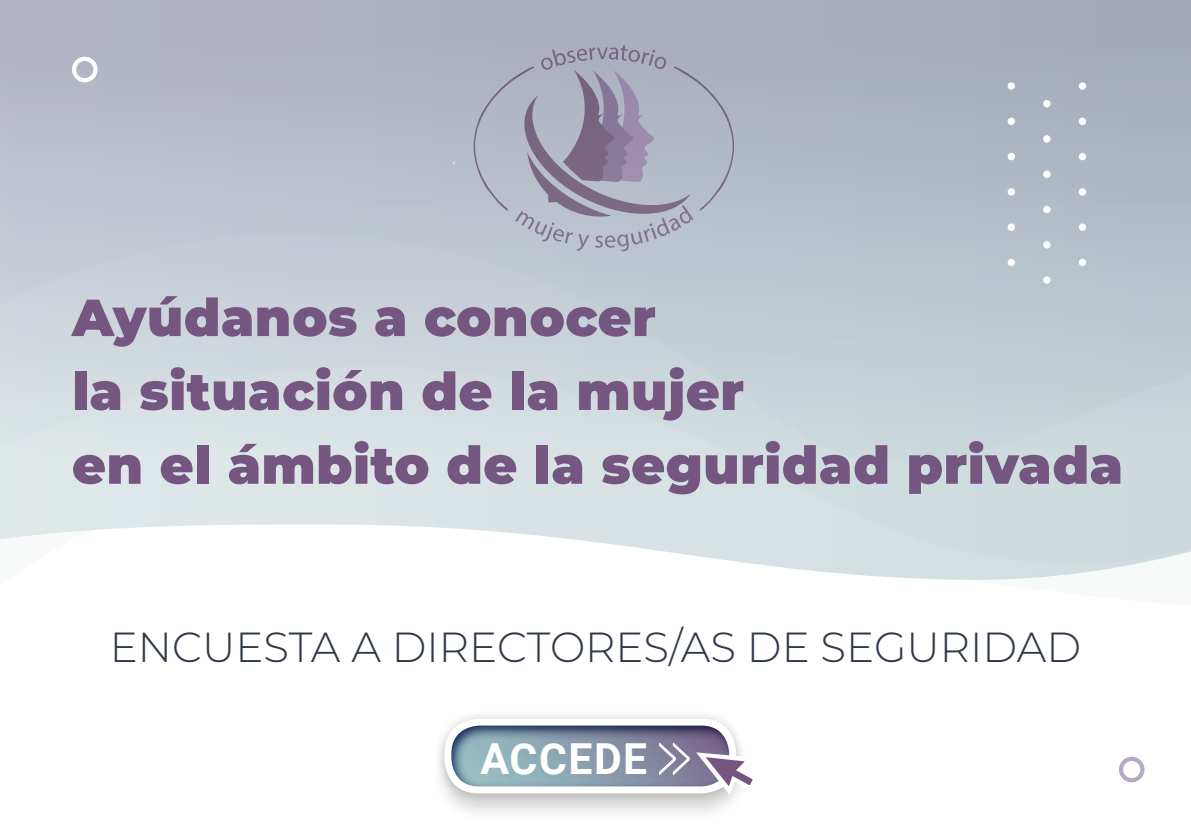
<style>
.page{position:relative;width:1191px;height:840px;background:#fff}
.page>*{position:absolute;margin:0;border:0;box-sizing:border-box;transform-origin:0 0}
.t1{font:900 52px/73.8px "Montserrat";letter-spacing:.01em;color:#755681}
.t2{font:700 42.8px "Roboto";letter-spacing:.035em;color:#fff}
.t3{font:300 42px "Montserrat";color:#303948}
</style>
<div class="page">
<svg style="left:0;top:458px;width:1191px;height:122px;fill:#d9e3e6"></svg>
<div style="left:430px;top:717px;width:322px;height:104px;background:#1c1c1a;opacity:.2"></div>
<div style="left:434px;top:708px;width:312px;height:95px;background:#1c1c1a;opacity:.2"></div>
<div style="left:444px;top:718px;width:292px;height:75px;background:#fff;border-radius:34px"></div>
<svg style="left:451px;top:723px;width:280px;height:66px;background:#8c9cae"></svg>
<svg style="left:696px;top:752px;width:57px;height:42px"></svg>
<svg style="left:658px;top:741px;width:32px;height:34px"></svg>
<div style="left:0;top:0;width:1191px;height:458px;background:linear-gradient(to bottom,#a3a6b9,#d3dfe1)"></div>
<div style="left:1007px;top:82px;width:8px;height:8px;background:#fff;border-radius:50%"></div>
<div style="left:1007px;top:117px;width:8px;height:8px;background:#fff;border-radius:50%"></div>
<div style="left:1007px;top:153px;width:8px;height:7px;background:#fff;border-radius:50%"></div>
<div style="left:1007px;top:188px;width:8px;height:7px;background:#fff;border-radius:50%"></div>
<div style="left:1007px;top:223px;width:8px;height:8px;background:#fff;border-radius:50%"></div>
<div style="left:1007px;top:258px;width:8px;height:8px;background:#fff;border-radius:50%"></div>
<div style="left:1043px;top:100px;width:7px;height:7px;background:#fff;border-radius:50%"></div>
<div style="left:1043px;top:135px;width:7px;height:8px;background:#fff;border-radius:50%"></div>
<div style="left:1043px;top:170px;width:7px;height:8px;background:#fff;border-radius:50%"></div>
<div style="left:1043px;top:206px;width:7px;height:7px;background:#fff;border-radius:50%"></div>
<div style="left:1043px;top:241px;width:7px;height:7px;background:#fff;border-radius:50%"></div>
<div style="left:1043px;top:276px;width:7px;height:8px;background:#fff;border-radius:50%"></div>
<div style="left:1078px;top:82px;width:8px;height:8px;background:#fff;border-radius:50%"></div>
<div style="left:1078px;top:117px;width:8px;height:8px;background:#fff;border-radius:50%"></div>
<div style="left:1078px;top:153px;width:8px;height:7px;background:#fff;border-radius:50%"></div>
<div style="left:1078px;top:188px;width:8px;height:7px;background:#fff;border-radius:50%"></div>
<div style="left:1078px;top:223px;width:8px;height:8px;background:#fff;border-radius:50%"></div>
<div style="left:1078px;top:258px;width:8px;height:8px;background:#fff;border-radius:50%"></div>
<div style="left:72px;top:57px;width:26px;height:25px;border:4px solid #fff;border-radius:50%"></div>
<div style="left:1119px;top:756px;width:25px;height:25px;border:4px solid #b6a9c5;border-radius:50%"></div>
<p class="t1" style="left:72px;top:279px;width:1052px">Ayúdanos a conocer<br>la situación de la mujer<br>en el ámbito de la seguridad privada</p>
<p class="t3" style="left:110px;top:619px;width:973px">ENCUESTA A DIRECTORES/AS DE SEGURIDAD</p>
<p class="t2" style="left:480px;top:728px;width:168px">ACCEDE</p>
</div>
